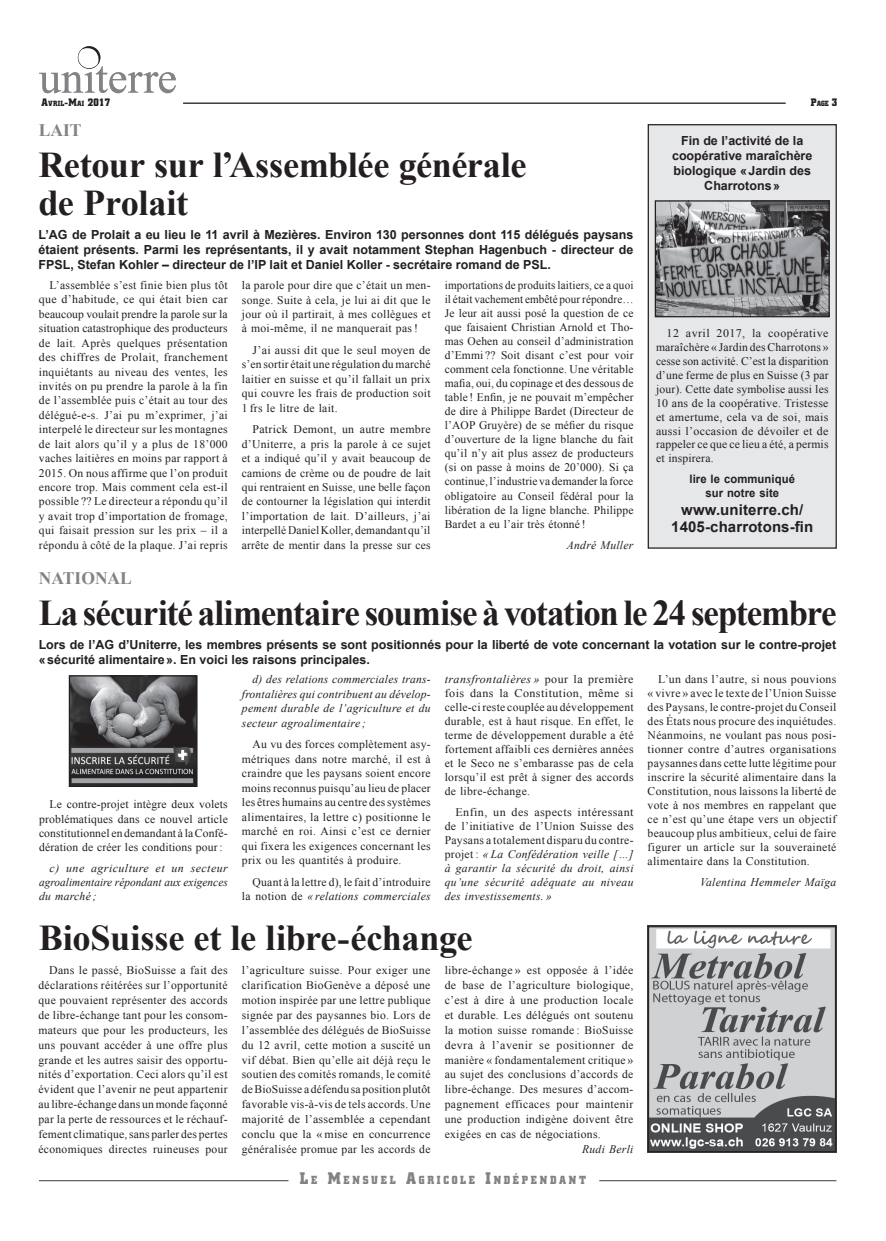
<style>
.page{position:relative;width:886px;height:1241px;background:#fff}
.page>*{position:absolute;margin:0;border:0;box-sizing:border-box;transform-origin:0 0}
.t1{font:700 36.25px/37.5px "Times New Roman";letter-spacing:-.015em;color:#231f20}
.t2{font:700 36.25px "Times New Roman";letter-spacing:-.015em;color:#231f20;scale:.96 1}
.t3{font:700 17.5px "Times New Roman";color:#808285}
.t4{font:700 15px/17.5px "Arial";letter-spacing:.01em;color:#231f20;text-align:center}
.t5{font:700 12.5px/15px "Arial";color:#231f20;text-align:justify}
.t6{font:700 11.75px "Square Slabserif 711 BT";letter-spacing:.255em;color:#808285;scale:.9 1}
.t7{font:11.62px/14.9px "Times New Roman";letter-spacing:.025em;color:#231f20;text-align:justify}
.t8{font:11.62px/14px "Times New Roman";letter-spacing:.025em;color:#231f20;text-align:justify;scale:.96 1}
.t9{font:italic 11.62px/14px "Times New Roman";letter-spacing:.025em;color:#231f20;text-align:justify}
.t10{font:700 11.62px/14px "Arial";letter-spacing:.01em;color:#231f20;text-align:center}
.t11{font:700 10.88px "Square Slabserif 711 BT";color:#231f20;scale:.9 1}
.t12{font:700 7.62px "Square Slabserif 711 BT";color:#231f20;scale:.9 1}
.s1{font-size:7.62px}
.s2{font-size:10.88px}
.s3{font-style:italic}
.s4{font-style:normal}
.s5{font-size:16.88px}
</style>
<div class="page">
<hr style="left:39px;top:1180px;width:249px;height:1px;background:#231f20">
<hr style="left:599px;top:1180px;width:237px;height:1px;background:#231f20">
<svg style="left:39px;top:47px;width:137px;height:46px"></svg>
<hr style="left:183px;top:103px;width:602px;height:1px;background:#231f20">
<div style="left:648px;top:125px;width:188px;height:423px;background:#e6e7e9"></div>
<div style="left:648px;top:124px;width:189px;height:424px;border:1px solid #231f20"></div>
<img style="left:657px;top:202px;width:171px;height:113px">
<div style="left:655px;top:200px;width:175px;height:117px;border:1px solid #231f20"></div>
<img style="left:71px;top:677px;width:125px;height:107px">
<div style="left:69px;top:675px;width:129px;height:111px;border:1px solid #231f20"></div>
<img style="left:650px;top:927px;width:184px;height:223px">
<div style="left:648px;top:925px;width:188px;height:227px;border:1px solid #231f20"></div>
<p class="t11" style="left:41px;top:96px;width:78px">A<span class="s1">VRIL</span>-M<span class="s1">AI</span> 2017</p>
<p class="t12" style="left:811px;top:99px;width:31px"><span class="s2">P</span>AGE <span class="s2">3</span></p>
<h2 class="t3" style="left:39px;top:118px;width:44px">Lait</h2>
<h1 class="t1" style="left:38px;top:145px;width:490px">Retour sur l’Assemblée générale de Prolait</h1>
<p class="t5" style="left:39px;top:228px;width:596px">L’AG de Prolait a eu lieu le 11 avril à Mezières. Environ 130 personnes dont 115 délégués paysans étaient présents. Parmi les représentants, il y avait notamment Stephan Hagenbuch - directeur de FPSL, Stefan Kohler – directeur de l’IP lait et Daniel Koller - secrétaire romand de PSL.</p>
<p class="t7" style="left:39px;top:278px;width:190px;line-height:14.4px;text-indent:11px">L’assemblée s’est finie bien plus tôt que d’habitude, ce qui était bien car beaucoup voulait prendre la parole sur la situation catastrophique des producteurs de lait. Après quelques présentation des chiffres de Prolait, franchement inquiétants au niveau des ventes, les invités on pu prendre la parole à la fin de l’assemblée puis c’était au tour des délégué-e-s. J’ai pu m’exprimer, j’ai interpelé le directeur sur les montagnes de lait alors qu’il y a plus de 18’000 vaches laitières en moins par rapport à 2015. On nous affirme que l’on produit encore trop. Mais comment cela est-il possible ?? Le directeur a répondu qu’il y avait trop d’importation de fromage, qui faisait pression sur les prix – il a répondu à côté de la plaque. J’ai repris</p>
<p class="t7" style="left:242px;top:278px;width:190px;line-height:14.4px">la parole pour dire que c’était un men&shy;songe. Suite à cela, je lui ai dit que le jour où il partirait, à mes collègues et à moi-même, il ne manquerait pas!</p>
<p class="t7" style="left:242px;top:342px;width:190px;line-height:14.4px;text-indent:11px">J’ai aussi dit que le seul moyen de s’en sortir était une régulation du marché laitier en suisse et qu’il fallait un prix qui couvre les frais de production soit 1 frs le litre de lait.</p>
<p class="t7" style="left:242px;top:422px;width:190px;line-height:14.4px;text-indent:11px">Patrick Demont, un autre membre d’Uniterre, a pris la parole à ce sujet et a indiqué qu’il y avait beaucoup de camions de crème ou de poudre de lait qui rentraient en Suisse, une belle façon de contourner la législation qui interdit l’importation de lait. D’ailleurs, j’ai interpellé Daniel Koller, demandant qu’il arrête de mentir dans la presse sur ces</p>
<p class="t8" style="left:445px;top:278px;width:198px">importations de produits laitiers, ce a quoi il était vachement embêté pour répondre… Je leur ait aussi posé la question de ce que faisaient Christian Arnold et Tho&shy;mas Oehen au conseil d’administration d’Emmi ?? Soit disant c’est pour voir comment cela fonctionne. Une véritable mafia, oui, du copinage et des dessous de table ! Enfin, je ne pouvait m’empêcher de dire à Philippe Bardet (Directeur de l’AOP Gruyère) de se méfier du risque d’ouverture de la ligne blanche du fait qu’il n’y ait plus assez de producteurs (si on passe à moins de 20’000). Si ça continue, l’industrie va demander la force obligatoire au Conseil fédéral pour la libération de la ligne blanche. Philippe Bardet a eu l’air très étonné !</p>
<p class="t9" style="left:567px;top:537px;width:68px">André Muller</p>
<p class="t5" style="left:672px;top:134px;width:142px;text-align:center">Fin de l’activité de la coopérative maraîchère biologique «Jardin des<br>Charrotons»</p>
<p class="t7" style="left:656px;top:326px;width:174px;line-height:14px;text-indent:11px">12 avril 2017, la coopérative maraîchère « Jardin des Charrotons » cesse son activité. C’est la disparition d’une ferme de plus en Suisse (3 par jour). Cette date symbolise aussi les 10 ans de la coopérative. Tristesse et amertume, cela va de soi, mais aussi l’occasion de dévoiler et de rappeler ce que ce lieu a été, a permis et inspirera.</p>
<p class="t10" style="left:689px;top:472px;width:107px">lire le communiqué sur notre site</p>
<p class="t4" style="left:671px;top:501px;width:144px">www.uniterre.ch/<br>1405-charrotons-fin</p>
<h2 class="t3" style="left:39px;top:566px;width:70px">National</h2>
<h1 class="t2" style="left:39px;top:587px;width:832px">La sécurité alimentaire soumise à votation le 24 septembre</h1>
<p class="t5" style="left:39px;top:637px;width:799px">Lors de l’AG d’Uniterre, les membres présents se sont positionnés pour la liberté de vote concernant la votation sur le contre-projet «sécurité alimentaire». En voici les raisons principales.</p>
<p class="t7" style="left:39px;top:797px;width:190px;line-height:14.1px;text-indent:11px">Le contre-projet intègre deux volets problématiques dans ce nouvel article constitutionnel en demandant à la Confé&shy;dération de créer les conditions pour:</p>
<p class="t9" style="left:39px;top:860px;width:190px;text-indent:11px">c) une agriculture et un secteur agroalimentaire répondant aux exigences du marché ;</p>
<p class="t9" style="left:242px;top:671px;width:190px;line-height:14.5px;text-indent:11px">d) des relations commerciales trans&shy;frontalières qui contribuent au dévelop&shy;pement durable de l’agriculture et du secteur agroalimentaire ;</p>
<p class="t7" style="left:242px;top:736px;width:190px;line-height:14.5px;text-indent:11px">Au vu des forces complètement asy&shy;métriques dans notre marché, il est à craindre que les paysans soient encore moins reconnus puisqu’au lieu de placer les êtres humains au centre des systèmes alimentaires, la lettre c) positionne le marché en roi. Ainsi c’est ce dernier qui fixera les exigences concernant les prix ou les quantités à produire.</p>
<p class="t7" style="left:242px;top:874px;width:190px;line-height:14.5px;text-align:right">Quant à la lettre d), le fait d’introduire la notion de <span class="s3">« relations commerciales</span></p>
<p class="t7" style="left:445px;top:672px;width:190px;line-height:14px"><span class="s3">transfrontalières »</span> pour la première fois dans la Constitution, même si celle-ci reste couplée au développement durable, est à haut risque. En effet, le terme de développement durable a été fortement affaibli ces dernières années et le Seco ne s’embarasse pas de cela lorsqu’il est prêt à signer des accords de libre-échange.</p>
<p class="t9" style="left:445px;top:804px;width:190px;text-indent:11px"><span class="s4">Enfin, un des aspects intéressant de l’initiative de l’Union Suisse des Paysans a totalement disparu du contre&shy;projet :</span> « La Confédération veille […] à garantir la sécurité du droit, ainsi qu’une sécurité adéquate au niveau des investissements. »</p>
<h1 class="t1" style="left:39px;top:918px;width:435px">BioSuisse et le libre-échange</h1>
<p class="t7" style="left:39px;top:962px;width:191px;text-indent:11px">Dans le passé, BioSuisse a fait des déclarations réitérées sur l’opportunité que pouvaient représenter des accords de libre-échange tant pour les consom&shy;mateurs que pour les producteurs, les uns pouvant accéder à une offre plus grande et les autres saisir des opportu&shy;nités d’exportation. Ceci alors qu’il est évident que l’avenir ne peut appartenir au libre-échange dans un monde façonné par la perte de ressources et le réchauf&shy;fement climatique, sans parler des pertes économiques directes ruineuses pour</p>
<p class="t7" style="left:242px;top:962px;width:190px">l’agriculture suisse. Pour exiger une clarification BioGenève a déposé une motion inspirée par une lettre publique signée par des paysannes bio. Lors de l’assemblée des délégués de BioSuisse du 12 avril, cette motion a suscité un vif débat. Bien qu’elle ait déjà reçu le soutien des comités romands, le comité de BioSuisse a défendu sa position plutôt favorable vis-à-vis de tels accords. Une majorité de l’assemblée a cependant conclu que la « mise en concurrence généralisée promue par les accords de</p>
<p class="t7" style="left:445px;top:962px;width:190px">libre-échange » est opposée à l’idée de base de l’agriculture biologique, c’est à dire à une production locale et durable. Les délégués ont soutenu la motion suisse romande : BioSuisse devra à l’avenir se positionner de manière « fondamentalement critique » au sujet des conclusions d’accords de libre-échange. Des mesures d’accom&shy;pagnement efficaces pour maintenir une production indigène doivent être exigées en cas de négociations.</p>
<p class="t9" style="left:582px;top:1141px;width:53px">Rudi Berli</p>
<p class="t6" style="left:300px;top:1171px;width:319px"><span class="s5">L</span>E <span class="s5">M</span>ENSUEL <span class="s5">A</span>GRICOLE <span class="s5">I</span>NDÉPENDANT</p>
<p class="t7" style="left:648px;top:672px;width:190px;line-height:14px;text-indent:11px">L’un dans l’autre, si nous pouvions « vivre » avec le texte de l’Union Suisse des Paysans, le contre-projet du Conseil des États nous procure des inquiétudes.<br>Néanmoins, ne voulant pas nous posi&shy;tionner contre d’autres organisations paysannes dans cette lutte légitime pour inscrire la sécurité alimentaire dans la Constitution, nous laissons la liberté de vote à nos membres en rappelant que ce n’est qu’une étape vers un objectif beaucoup plus ambitieux, celui de faire figurer un article sur la souveraineté alimentaire dans la Constitution.</p>
<p class="t9" style="left:700px;top:874px;width:138px">Valentina Hemmeler Maïga</p>
</div>
